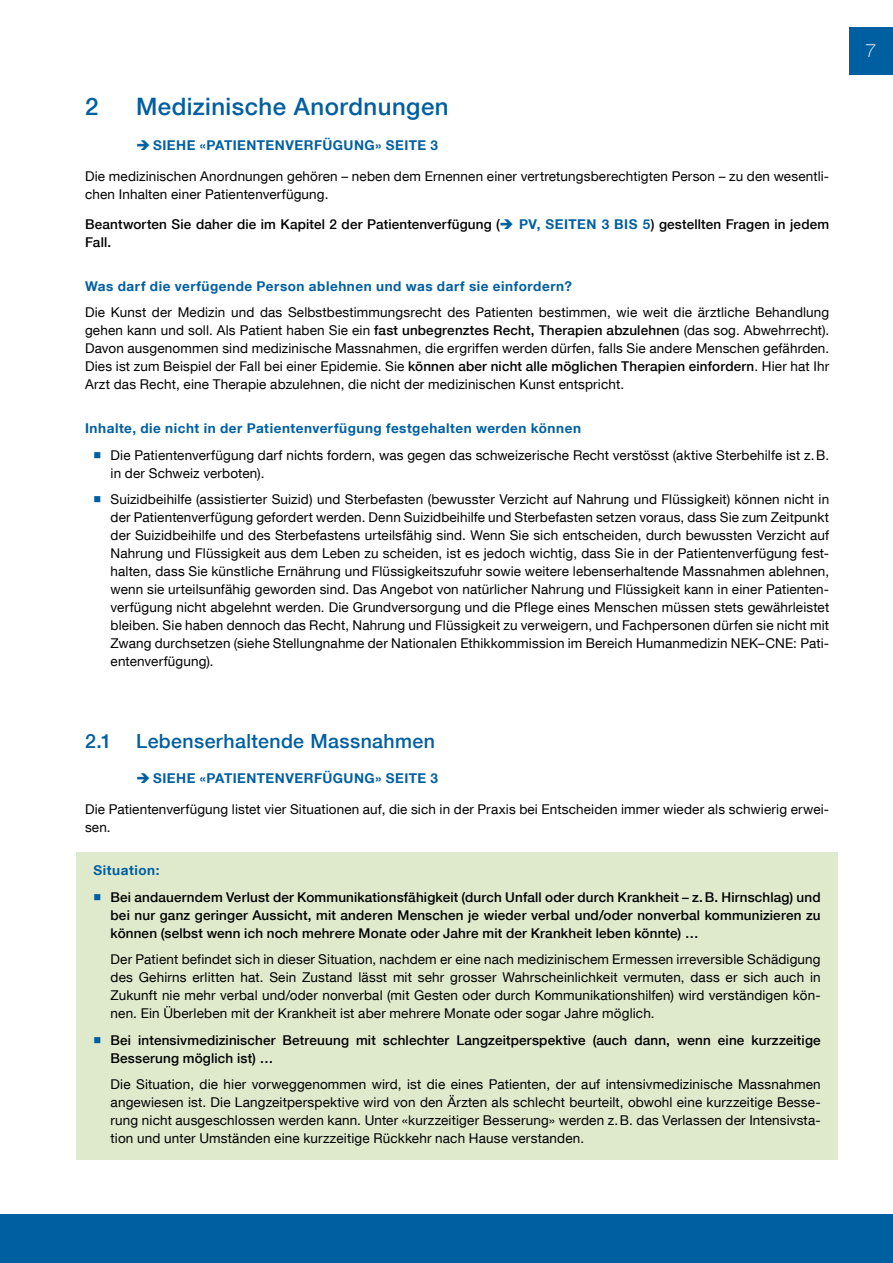
<style>
.page{position:relative;width:893px;height:1263px;background:#fff}
.page>*{position:absolute;margin:0;border:0;box-sizing:border-box;transform-origin:0 0}
.t1{font:500 24px "Helvetica Neue LT Com";letter-spacing:.02em;color:#005fa1}
.t2{font:500 19.5px "Helvetica Neue LT Com";letter-spacing:.02em;color:#005fa1}
.t3{font:100 expanded 18px "Helvetica Neue LT Com";color:#fff}
.t4{font:13.5px/18px "Helvetica Neue LT Com";letter-spacing:.01em;color:#000;text-align:justify}
.t5{font:500 13.5px/18px "Helvetica Neue LT Com";letter-spacing:.01em;color:#000}
.t6{font:700 13.5px "Helvetica Neue LT Com";letter-spacing:.04em;color:#005fa1}
.s1{color:#005fa1}
.s2{font-weight:700;color:#005fa1}
.s3{font-weight:500}
</style>
<div class="page">
<div style="left:849px;top:27px;width:44px;height:47px;background:#005fa1"></div>
<div style="left:0;top:1214px;width:893px;height:49px;background:#005fa1"></div>
<div style="left:77px;top:853px;width:761px;height:39px;background:#dfeacd"></div>
<div style="left:77px;top:879px;width:761px;height:75px;background:#dfeacd"></div>
<div style="left:77px;top:942px;width:761px;height:93px;background:#dfeacd"></div>
<div style="left:77px;top:1022px;width:761px;height:57px;background:#dfeacd"></div>
<div style="left:77px;top:1067px;width:761px;height:93px;background:#dfeacd"></div>
<h1 class="t1" style="left:85px;top:92px;width:15px">2</h1>
<h1 class="t1" style="left:136px;top:92px;width:314px">Medizinische Anordnungen</h1>
<p class="t6" style="left:153px;top:137px;width:286px">SIEHE «PATIENTENVERFÜGUNG» SEITE 3</p>
<p class="t4" style="left:85px;top:167px;width:746px">Die medizinischen Anordnungen gehören – neben dem Ernennen einer vertretungsberechtigten Person – zu den wesentli&shy;chen Inhalten einer Patientenverfügung.</p>
<p class="t5" style="left:85px;top:215px;width:746px">Beantworten Sie daher die im Kapitel 2 der Patientenverfügung (<span class="s1">➔</span> <span class="s2">PV, SEITEN 3 BIS 5</span>) gestellten Fragen in jedem<br>Fall.</p>
<p class="t6" style="left:85px;top:278px;width:488px">Was darf die verfügende Person ablehnen und was darf sie einfordern?</p>
<p class="t4" style="left:85px;top:303px;width:746px">Die Kunst der Medizin und das Selbstbestimmungsrecht des Patienten bestimmen, wie weit die ärztliche Behandlung gehen kann und soll. Als Patient haben Sie ein <span class="s3">fast unbegrenztes Recht, Therapien abzulehnen</span> (das sog. Abwehrrecht).<br>Davon ausgenommen sind medizinische Massnahmen, die ergriffen werden dürfen, falls Sie andere Menschen gefährden.<br>Dies ist zum Beispiel der Fall bei einer Epidemie. Sie <span class="s3">können aber nicht alle möglichen Therapien einfordern</span>. Hier hat Ihr Arzt das Recht, eine Therapie abzulehnen, die nicht der medizinischen Kunst entspricht.</p>
<p class="t6" style="left:85px;top:420px;width:497px">Inhalte, die nicht in der Patientenverfügung festgehalten werden können</p>
<p class="t4" style="left:111px;top:445px;width:720px">Die Patientenverfügung darf nichts fordern, was gegen das schweizerische Recht verstösst (aktive Sterbehilfe ist z.B. in der Schweiz verboten).</p>
<p class="t4" style="left:111px;top:490px;width:720px">Suizidbeihilfe (assistierter Suizid) und Sterbefasten (bewusster Verzicht auf Nahrung und Flüssigkeit) können nicht in der Patientenverfügung gefordert werden. Denn Suizidbeihilfe und Sterbefasten setzen voraus, dass Sie zum Zeitpunkt der Suizidbeihilfe und des Sterbefastens urteilsfähig sind. Wenn Sie sich entscheiden, durch bewussten Verzicht auf Nahrung und Flüssigkeit aus dem Leben zu scheiden, ist es jedoch wichtig, dass Sie in der Patientenverfügung fest&shy;halten, dass Sie künstliche Ernährung und Flüssigkeitszufuhr sowie weitere lebenserhaltende Massnahmen ablehnen, wenn sie urteilsunfähig geworden sind. Das Angebot von natürlicher Nahrung und Flüssigkeit kann in einer Patienten&shy;verfügung nicht abgelehnt werden. Die Grundversorgung und die Pflege eines Menschen müssen stets gewährleistet bleiben. Sie haben dennoch das Recht, Nahrung und Flüssigkeit zu verweigern, und Fachpersonen dürfen sie nicht mit Zwang durchsetzen (siehe Stellungnahme der Nationalen Ethikkommission im Bereich Humanmedizin NEK–CNE: Pati&shy;entenverfügung).</p>
<h2 class="t2" style="left:85px;top:729px;width:351px">2.1 Lebenserhaltende Massnahmen</h2>
<p class="t6" style="left:153px;top:770px;width:286px">SIEHE «PATIENTENVERFÜGUNG» SEITE 3</p>
<p class="t4" style="left:85px;top:800px;width:746px">Die Patientenverfügung listet vier Situationen auf, die sich in der Praxis bei Entscheiden immer wieder als schwierig erwei&shy;sen.</p>
<p class="t6" style="left:94px;top:862px;width:67px">Situation:</p>
<p class="t5" style="left:111px;top:888px;width:712px;text-align:justify">Bei andauerndem Verlust der Kommunikationsfähigkeit (durch Unfall oder durch Krankheit – z.B. Hirnschlag) und bei nur ganz geringer Aussicht, mit anderen Menschen je wieder verbal und/oder nonverbal kommunizieren zu können (selbst wenn ich noch mehrere Monate oder Jahre mit der Krankheit leben könnte) …</p>
<p class="t4" style="left:111px;top:950px;width:712px">Der Patient befindet sich in dieser Situation, nachdem er eine nach medizinischem Ermessen irreversible Schädigung des Gehirns erlitten hat. Sein Zustand lässt mit sehr grosser Wahrscheinlichkeit vermuten, dass er sich auch in Zukunft nie mehr verbal und/oder nonverbal (mit Gesten oder durch Kommunikationshilfen) wird verständigen kön&shy;nen. Ein Überleben mit der Krankheit ist aber mehrere Monate oder sogar Jahre möglich.</p>
<p class="t5" style="left:111px;top:1031px;width:712px">Bei intensivmedizinischer Betreuung mit schlechter Langzeitperspektive (auch dann, wenn eine kurzzeitige<br>Besserung möglich ist) …</p>
<p class="t4" style="left:111px;top:1075px;width:712px">Die Situation, die hier vorweggenommen wird, ist die eines Patienten, der auf intensivmedizinische Massnahmen angewiesen ist. Die Langzeitperspektive wird von den Ärzten als schlecht beurteilt, obwohl eine kurzzeitige Besse&shy;rung nicht ausgeschlossen werden kann. Unter «kurzzeitiger Besserung» werden z.B. das Verlassen der Intensivsta&shy;tion und unter Umständen eine kurzzeitige Rückkehr nach Hause verstanden.</p>
<h3 class="t3" style="left:865px;top:40px;width:12px">7</h3>
</div>
